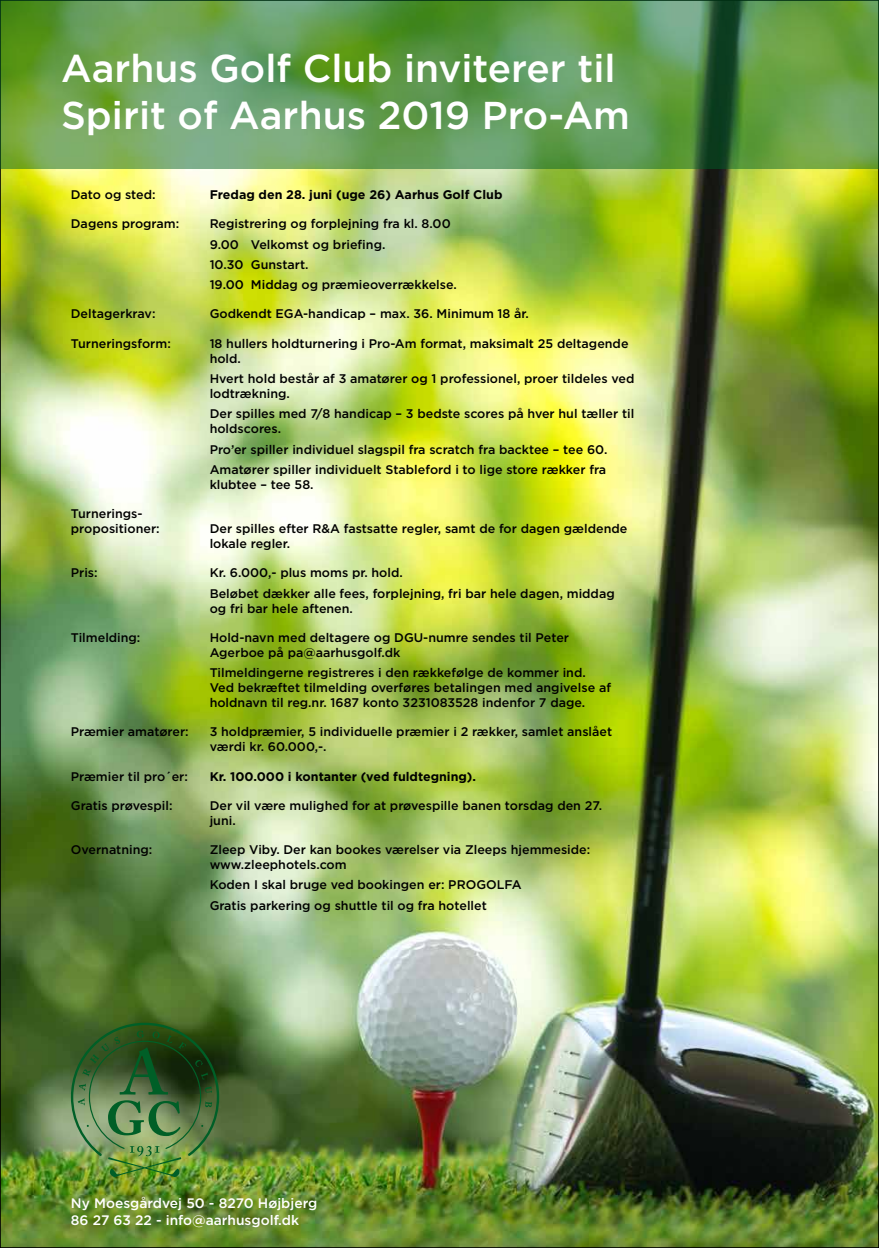
<style>
.page{position:relative;width:879px;height:1248px;background:#fff}
.page>*{position:absolute;margin:0;border:0;box-sizing:border-box;transform-origin:0 0}
.t1{font:500 38.75px/46.5px "Gotham";color:#fff}
.t2{font:500 13.75px/16.5px "Gotham";color:#fff}
.t3{font:500 12.5px/15px "Gotham";color:#000}
.t4{font:700 12.5px "Gotham";color:#000}
</style>
<div class="page">
<img style="left:2px;top:169px;width:875px;height:1076px">
<svg style="left:0;top:0;width:879px;height:169px;background:#639b51"></svg>
<img style="left:71px;top:1022px;width:148px;height:155px">
<h1 class="t1" style="left:61px;top:44px;width:570px">Aarhus Golf Club inviterer til<br>Spirit of Aarhus 2019 Pro-Am</h1>
<p class="t3" style="left:71px;top:187px;width:86px">Dato og sted:</p>
<p class="t4" style="left:210px;top:186px;width:294px">Fredag den 28. juni (uge 26) Aarhus Golf Club</p>
<p class="t3" style="left:71px;top:216px;width:110px">Dagens program:</p>
<p class="t3" style="left:210px;top:213px;width:249px;line-height:20.2px">Registrering og forplejning fra kl. 8.00<br>9.00 Velkomst og briefing.<br>10.30 Gunstart.<br>19.00 Middag og præmieoverrækkelse.</p>
<p class="t3" style="left:71px;top:306px;width:86px">Deltagerkrav:</p>
<p class="t3" style="left:210px;top:306px;width:321px">Godkendt EGA-handicap – max. 36. Minimum 18 år.</p>
<p class="t3" style="left:71px;top:335px;width:101px">Turneringsform:</p>
<p class="t3" style="left:210px;top:335px;width:420px">18 hullers holdturnering i Pro-Am format, maksimalt 25 deltagende hold.</p>
<p class="t3" style="left:210px;top:371px;width:426px">Hvert hold består af 3 amatører og 1 professionel, proer tildeles ved lodtrækning.</p>
<p class="t3" style="left:210px;top:406px;width:426px">Der spilles med 7/8 handicap – 3 bedste scores på hver hul tæller til holdscores.</p>
<p class="t3" style="left:210px;top:439px;width:399px;line-height:20.2px">Pro’er spiller individuel slagspil fra scratch fra backtee – tee 60.<br>Amatører spiller individuelt Stableford i to lige store rækker fra</p>
<p class="t3" style="left:210px;top:477px;width:105px">klubtee – tee 58.</p>
<p class="t3" style="left:71px;top:506px;width:90px">Turnerings&shy;propositioner:</p>
<p class="t3" style="left:210px;top:521px;width:419px">Der spilles efter R&amp;A fastsatte regler, samt de for dagen gældende lokale regler.</p>
<p class="t3" style="left:71px;top:565px;width:28px">Pris:</p>
<p class="t3" style="left:210px;top:562px;width:406px;line-height:20.2px">Kr. 6.000,- plus moms pr. hold.<br>Beløbet dækker alle fees, forplejning, fri bar hele dagen, middag</p>
<p class="t3" style="left:210px;top:600px;width:145px">og fri bar hele aftenen.</p>
<p class="t3" style="left:71px;top:629px;width:71px">Tilmelding:</p>
<p class="t3" style="left:210px;top:629px;width:361px">Hold-navn med deltagere og DGU-numre sendes til Peter<br>Agerboe på pa@aarhusgolf.dk</p>
<p class="t3" style="left:210px;top:665px;width:403px">Tilmeldingerne registreres i den rækkefølge de kommer ind.<br>Ved bekræftet tilmelding overføres betalingen med angivelse af holdnavn til reg.nr. 1687 konto 3231083528 indenfor 7 dage.</p>
<p class="t3" style="left:71px;top:724px;width:119px">Præmier amatører:</p>
<p class="t3" style="left:210px;top:724px;width:404px">3 holdpræmier, 5 individuelle præmier i 2 rækker, samlet anslået værdi kr. 60.000,-.</p>
<p class="t3" style="left:71px;top:768px;width:119px">Præmier til pro´er:</p>
<p class="t4" style="left:210px;top:767px;width:268px">Kr. 100.000 i kontanter (ved fuldtegning).</p>
<p class="t3" style="left:71px;top:797px;width:103px">Gratis prøvespil:</p>
<p class="t3" style="left:210px;top:797px;width:394px">Der vil være mulighed for at prøvespille banen torsdag den 27. juni.</p>
<p class="t3" style="left:71px;top:841px;width:83px">Overnatning:</p>
<p class="t3" style="left:210px;top:841px;width:382px">Zleep Viby. Der kan bookes værelser via Zleeps hjemmeside: www.zleephotels.com</p>
<p class="t3" style="left:210px;top:874px;width:313px;line-height:20.2px">Koden I skal bruge ved bookingen er: PROGOLFA<br>Gratis parkering og shuttle til og fra hotellet</p>
<p class="t2" style="left:71px;top:1194px;width:248px">Ny Moesgårdvej 50 - 8270 Højbjerg<br>86 27 63 22 - info@aarhusgolf.dk</p>
</div>
